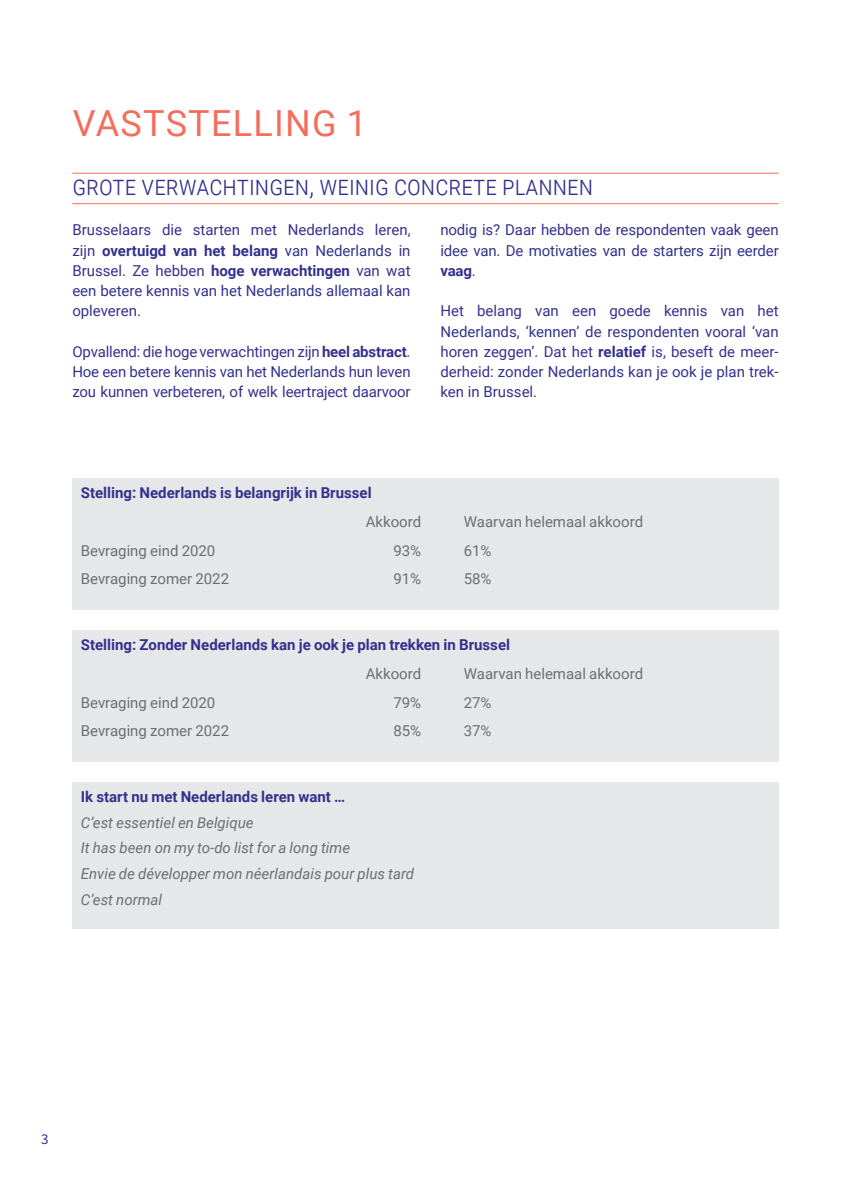
<style>
.page{position:relative;width:851px;height:1178px;background:#fff}
.page>*{position:absolute;margin:0;border:0;box-sizing:border-box;transform-origin:0 0}
.t1{font:36px "Roboto";letter-spacing:.035em;color:#f36f5d}
.t2{font:300 27px "Roboto Condensed";color:#34318e}
.t3{font:15px/20.2px "Roboto";letter-spacing:-.01em;color:#34318e;text-align:justify}
.t4{font:15px "Roboto";color:#6d6e71}
.t5{font:700 15px "Roboto";color:#34318e}
.t6{font:italic 15px/25.8px "Roboto";color:#6d6e71}
.t7{font:15px "Source Sans Pro";color:#34318e}
.s1{font-weight:700}
</style>
<div class="page">
<hr style="left:72px;top:173px;width:706px;height:1px;background:#f36f5d">
<hr style="left:72px;top:203px;width:706px;height:1px;background:#f36f5d">
<div style="left:72px;top:478px;width:706px;height:132px;background:#e6e7e8"></div>
<div style="left:72px;top:630px;width:706px;height:132px;background:#e6e7e8"></div>
<div style="left:72px;top:782px;width:706px;height:147px;background:#e6e7e8"></div>
<h1 class="t1" style="left:73px;top:98px;width:295px">VASTSTELLING 1</h1>
<h2 class="t2" style="left:72px;top:166px;width:522px">Grote verwachtingen, weinig concrete plannen</h2>
<p class="t3" style="left:72px;top:219px;width:340px">Brusselaars die starten met Nederlands leren, zijn <span class="s1">overtuigd van het belang</span> van Nederlands in Brussel. Ze hebben <span class="s1">hoge verwachtingen</span> van wat een betere kennis van het Nederlands allemaal kan opleveren.</p>
<p class="t3" style="left:72px;top:341px;width:340px">Opvallend: die hoge verwachtingen zijn <span class="s1">heel abstract</span>.<br>Hoe een betere kennis van het Nederlands hun leven zou kunnen verbeteren, of welk leertraject daarvoor</p>
<p class="t3" style="left:440px;top:219px;width:340px">nodig is? Daar hebben de respondenten vaak geen idee van. De motivaties van de starters zijn eerder <span class="s1">vaag</span>.</p>
<p class="t3" style="left:440px;top:300px;width:340px">Het belang van een goede kennis van het Nederlands, ‘kennen’ de respondenten vooral ‘van horen zeggen’. Dat het <span class="s1">relatief</span> is, beseft de meer&shy;derheid: zonder Nederlands kan je ook je plan trek&shy;ken in Brussel.</p>
<p class="t5" style="left:81px;top:482px;width:292px">Stelling: Nederlands is belangrijk in Brussel</p>
<p class="t4" style="left:365px;top:511px;width:57px">Akkoord</p>
<p class="t4" style="left:463px;top:511px;width:181px">Waarvan helemaal akkoord</p>
<p class="t4" style="left:81px;top:540px;width:136px">Bevraging eind 2020</p>
<p class="t4" style="left:393px;top:540px;width:29px">93%</p>
<p class="t4" style="left:463px;top:540px;width:29px">61%</p>
<p class="t4" style="left:81px;top:568px;width:150px">Bevraging zomer 2022</p>
<p class="t4" style="left:393px;top:568px;width:29px">91%</p>
<p class="t4" style="left:463px;top:568px;width:29px">58%</p>
<p class="t5" style="left:81px;top:634px;width:430px">Stelling: Zonder Nederlands kan je ook je plan trekken in Brussel</p>
<p class="t4" style="left:365px;top:663px;width:57px">Akkoord</p>
<p class="t4" style="left:463px;top:663px;width:181px">Waarvan helemaal akkoord</p>
<p class="t4" style="left:81px;top:692px;width:136px">Bevraging eind 2020</p>
<p class="t4" style="left:393px;top:692px;width:29px">79%</p>
<p class="t4" style="left:463px;top:692px;width:29px">27%</p>
<p class="t4" style="left:81px;top:720px;width:150px">Bevraging zomer 2022</p>
<p class="t4" style="left:393px;top:720px;width:29px">85%</p>
<p class="t4" style="left:463px;top:720px;width:29px">37%</p>
<p class="t5" style="left:81px;top:786px;width:266px">Ik start nu met Nederlands leren want …</p>
<p class="t6" style="left:81px;top:809px;width:335px">C’est essentiel en Belgique<br>It has been on my to-do list for a long time<br>Envie de développer mon néerlandais pour plus tard C’est normal</p>
<p class="t7" style="left:41px;top:1128px;width:9px">3</p>
</div>
